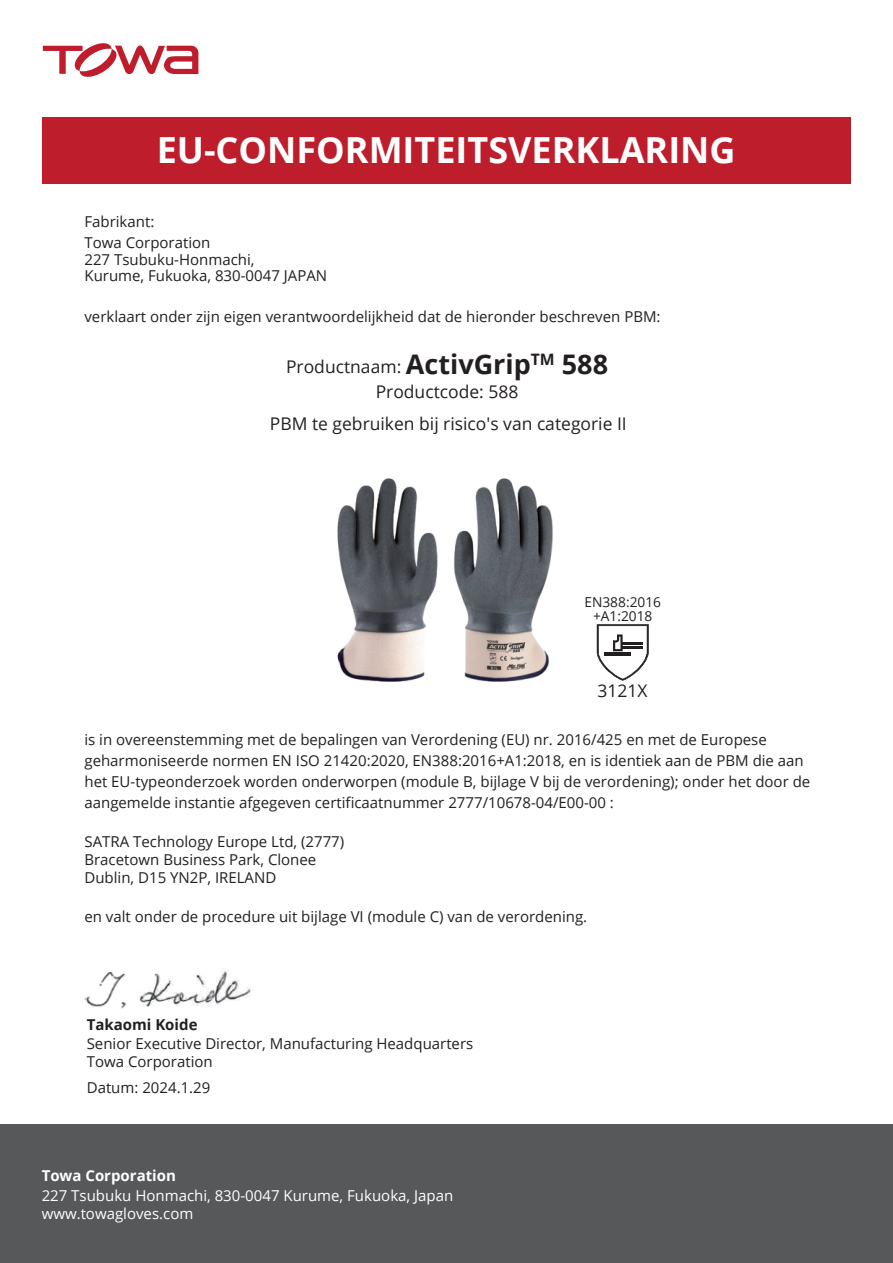
<style>
.page{position:relative;width:893px;height:1263px;background:#fff}
.page>*{position:absolute;margin:0;border:0;box-sizing:border-box;transform-origin:0 0}
.t1{font:700 36px "Open Sans";color:#fff}
.t2{font:17.55px/25.2px "Open Sans";color:#231f20;text-align:center}
.t3{font:17.4px "Open Sans";color:#231f20}
.t4{font:15px/21px "Open Sans";color:#231f20}
.t5{font:15px/18px "Open Sans";color:#fff}
.t6{font:700 15px "Open Sans";color:#fff}
.t7{font:700 15px "Open Sans";color:#231f20}
.t8{font:13.65px/13.6px "Open Sans";color:#231f20;text-align:center}
.s1{font-weight:700;font-size:27px}
</style>
<div class="page">
<img style="left:84px;top:968px;width:167px;height:41px">
<div style="left:43px;top:117px;width:807px;height:67px;background:#be1d2c"></div>
<svg style="left:43px;top:43px;width:156px;height:34px"></svg>
<div style="left:0;top:1125px;width:893px;height:138px;background:#57585a"></div>
<svg style="left:597px;top:624px;width:52px;height:57px"></svg>
<hr style="left:621px;top:642px;width:21px;height:3px;background:#231f20">
<hr style="left:621px;top:646px;width:21px;height:2px;background:#231f20">
<img style="left:337px;top:478px;width:216px;height:204px">
<h1 class="t1" style="left:157px;top:125px;width:580px">EU-CONFORMITEITSVERKLARING</h1>
<p class="t4" style="left:84px;top:211px;width:127px">Fabrikant:<br>Towa Corporation</p>
<p class="t4" style="left:84px;top:251px;width:244px;line-height:16.5px">227 Tsubuku-Honmachi,<br>Kurume, Fukuoka, 830-0047 JAPAN</p>
<p class="t4" style="left:84px;top:306px;width:578px">verklaart onder zijn eigen verantwoordelijkheid dat de hieronder beschreven PBM:</p>
<p class="t2" style="left:286px;top:354px;width:323px">Productnaam: <span class="s1">ActivGrip</span><sup>TM</sup> <span class="s1">588<br></span>Productcode: 588</p>
<p class="t2" style="left:270px;top:410px;width:358px">PBM te gebruiken bij risico's van categorie II</p>
<p class="t8" style="left:584px;top:595px;width:78px">EN388:2016 +A1:2018</p>
<p class="t3" style="left:597px;top:679px;width:51px">3121X</p>
<p class="t4" style="left:84px;top:728px;width:727px">is in overeenstemming met de bepalingen van Verordening (EU) nr. 2016/425 en met de Europese geharmoniseerde normen EN ISO 21420:2020, EN388:2016+A1:2018, en is identiek aan de PBM die aan het EU-typeonderzoek worden onderworpen (module B, bijlage V bij de verordening); onder het door de aangemelde instantie afgegeven certificaatnummer 2777/10678-04/E00-00 :</p>
<p class="t4" style="left:84px;top:832px;width:261px;line-height:18px">SATRA Technology Europe Ltd, (2777)<br>Bracetown Business Park, Clonee<br>Dublin, D15 YN2P, IRELAND</p>
<p class="t4" style="left:84px;top:905px;width:504px">en valt onder de procedure uit bijlage VI (module C) van de verordening.</p>
<p class="t7" style="left:87px;top:1014px;width:112px">Takaomi Koide</p>
<p class="t4" style="left:87px;top:1034px;width:388px;line-height:18px">Senior Executive Director, Manufacturing Headquarters<br>Towa Corporation</p>
<p class="t4" style="left:87px;top:1076px;width:125px">Datum: 2024.1.29</p>
<p class="t6" style="left:42px;top:1165px;width:136px">Towa Corporation</p>
<p class="t5" style="left:42px;top:1186px;width:413px">227 Tsubuku Honmachi, 830-0047 Kurume, Fukuoka, Japan www.towagloves.com</p>
</div>
